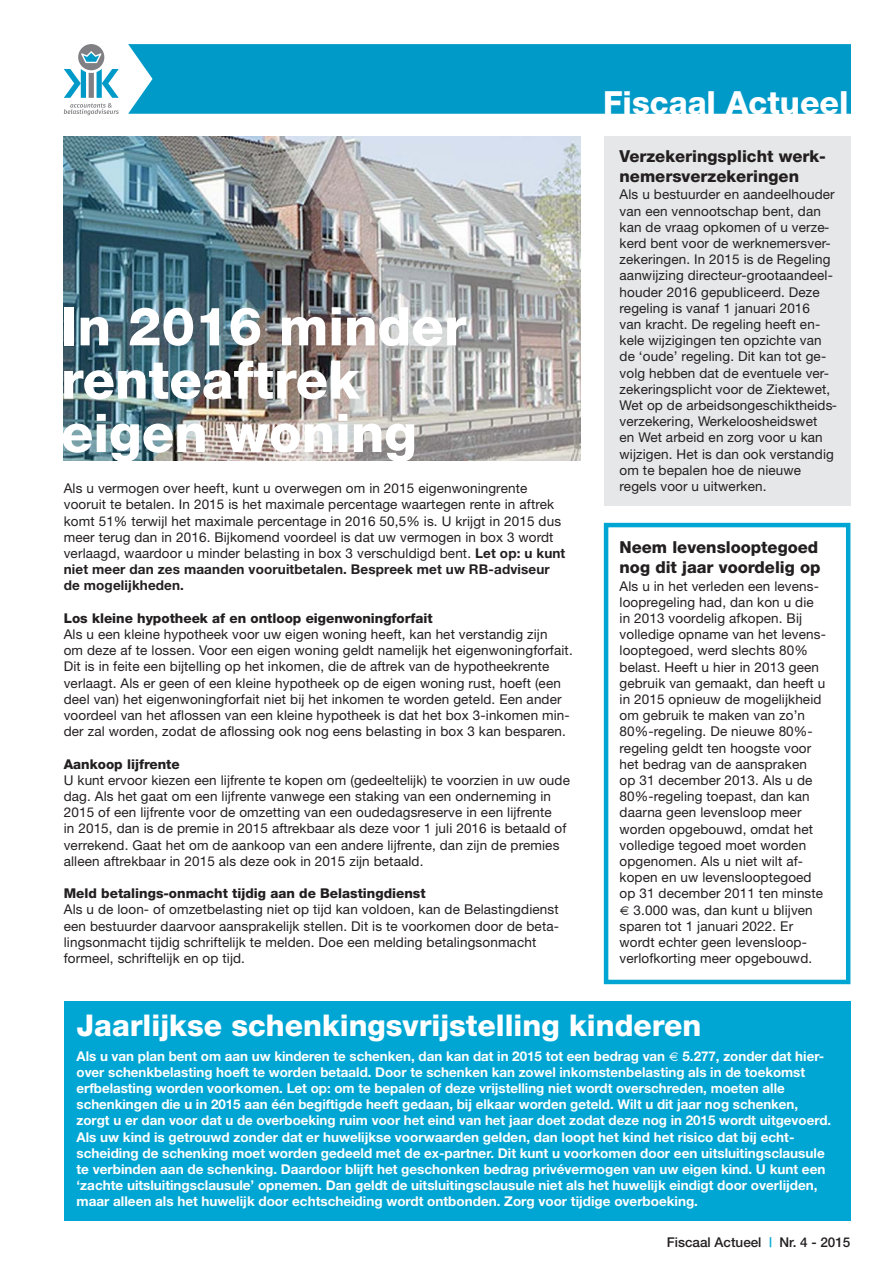
<style>
.page{position:relative;width:893px;height:1263px;background:#fff}
.page>*{position:absolute;margin:0;border:0;box-sizing:border-box;transform-origin:0 0}
.t1{font:800 53.25px/53.2px "Helvetica Neue";color:#fff}
.t2{font:800 31.95px "Helvetica Neue";color:#fff}
.t3{font:800 30px "Helvetica Neue";color:#fff}
.t4{font:800 16.5px/19.8px "Helvetica Neue";color:#231f20}
.t5{font:13.5px/16.2px "Helvetica Neue";letter-spacing:.01em;color:#231f20}
.t6{font:700 13.5px/16.2px "Helvetica Neue";color:#fff}
.t7{font:800 13.5px "Helvetica Neue";color:#231f20}
.t8{font:500 13.5px "Helvetica Neue";color:#231f20}
.s1{font-weight:700}
.s2{color:#00a6d3}
</style>
<div class="page">
<img style="left:64px;top:136px;width:516px;height:324px">
<div style="left:604px;top:523px;width:246px;height:461px;border:4px solid #00a6d3"></div>
<div style="left:64px;top:1001px;width:786px;height:219px;background:#00a6d3"></div>
<div style="left:604px;top:136px;width:246px;height:370px;background:#e6e7e8"></div>
<svg style="left:64px;top:44px;width:55px;height:71px"></svg>
<div style="left:128px;top:44px;width:722px;height:70px;background:#009ac8"></div>
<h1 class="t1" style="left:61px;top:304px;width:407px">In 2016 minder renteaftrek eigen woning</h1>
<p class="t5" style="left:64px;top:482px;width:503px">Als u vermogen over heeft, kunt u overwegen om in 2015 eigenwoningrente vooruit te betalen. In 2015 is het maximale percentage waartegen rente in aftrek komt 51% terwijl het maximale percentage in 2016 50,5% is. U krijgt in 2015 dus meer terug dan in 2016. Bijkomend voordeel is dat uw vermogen in box 3 wordt verlaagd, waardoor u minder belasting in box 3 verschuldigd bent. <span class="s1">Let op: u kunt niet meer dan zes maanden vooruitbetalen. Bespreek met uw RB-adviseur de mogelijkheden.</span></p>
<p class="t7" style="left:64px;top:613px;width:371px">Los kleine hypotheek af en ontloop eigenwoningforfait</p>
<p class="t5" style="left:64px;top:627px;width:510px">Als u een kleine hypotheek voor uw eigen woning heeft, kan het verstandig zijn<br>om deze af te lossen. Voor een eigen woning geldt namelijk het eigenwoningforfait.<br>Dit is in feite een bijtelling op het inkomen, die de aftrek van de hypotheekrente verlaagt. Als er geen of een kleine hypotheek op de eigen woning rust, hoeft (een deel van) het eigenwoningforfait niet bij het inkomen te worden geteld. Een ander voordeel van het aflossen van een kleine hypotheek is dat het box 3-inkomen min&shy;der zal worden, zodat de aflossing ook nog eens belasting in box 3 kan besparen.</p>
<p class="t7" style="left:64px;top:759px;width:117px">Aankoop lijfrente</p>
<p class="t5" style="left:64px;top:773px;width:508px">U kunt ervoor kiezen een lijfrente te kopen om (gedeeltelijk) te voorzien in uw oude dag. Als het gaat om een lijfrente vanwege een staking van een onderneming in 2015 of een lijfrente voor de omzetting van een oudedagsreserve in een lijfrente<br>in 2015, dan is de premie in 2015 aftrekbaar als deze voor 1 juli 2016 is betaald of verrekend. Gaat het om de aankoop van een andere lijfrente, dan zijn de premies alleen aftrekbaar in 2015 als deze ook in 2015 zijn betaald.</p>
<p class="t7" style="left:64px;top:888px;width:363px">Meld betalings-onmacht tijdig aan de Belastingdienst</p>
<p class="t5" style="left:64px;top:903px;width:497px">Als u de loon- of omzetbelasting niet op tijd kan voldoen, kan de Belastingdienst een bestuurder daarvoor aansprakelijk stellen. Dit is te voorkomen door de beta&shy;lingsonmacht tijdig schriftelijk te melden. Doe een melding betalingsonmacht formeel, schriftelijk en op tijd.</p>
<h2 class="t2" style="left:603px;top:91px;width:247px">Fiscaal Actueel</h2>
<p class="t4" style="left:620px;top:148px;width:208px">Verzekeringsplicht werk&shy;nemersverzekeringen</p>
<p class="t5" style="left:620px;top:188px;width:219px">Als u bestuurder en aandeelhouder van een vennootschap bent, dan kan de vraag opkomen of u verze&shy;kerd bent voor de werknemersver&shy;zekeringen. In 2015 is de Regeling aanwijzing directeur-grootaandeel&shy;houder 2016 gepubliceerd. Deze regeling is vanaf 1 januari 2016<br>van kracht. De regeling heeft en&shy;kele wijzigingen ten opzichte van de ‘oude’ regeling. Dit kan tot ge&shy;volg hebben dat de eventuele ver&shy;zekeringsplicht voor de Ziektewet,<br>Wet op de arbeidsongeschiktheids&shy;verzekering, Werkeloosheidswet<br>en Wet arbeid en zorg voor u kan wijzigen. Het is dan ook verstandig om te bepalen hoe de nieuwe regels voor u uitwerken.</p>
<p class="t4" style="left:620px;top:539px;width:202px">Neem levenslooptegoed nog dit jaar voordelig op</p>
<p class="t5" style="left:620px;top:579px;width:201px">Als u in het verleden een levens-</p>
<p class="t5" style="left:620px;top:595px;width:196px">loopregeling had, dan kon u die</p>
<p class="t5" style="left:620px;top:611px;width:184px">in 2013 voordelig afkopen. Bij</p>
<p class="t5" style="left:620px;top:627px;width:208px">volledige opname van het levens-</p>
<p class="t5" style="left:620px;top:644px;width:190px">looptegoed, werd slechts 80%</p>
<p class="t5" style="left:620px;top:660px;width:201px">belast. Heeft u hier in 2013 geen</p>
<p class="t5" style="left:620px;top:676px;width:207px">gebruik van gemaakt, dan heeft u</p>
<p class="t5" style="left:620px;top:692px;width:203px">in 2015 opnieuw de mogelijkheid</p>
<p class="t5" style="left:620px;top:708px;width:187px">om gebruik te maken van zo’n</p>
<p class="t5" style="left:620px;top:725px;width:195px">80%-regeling. De nieuwe 80%-</p>
<p class="t5" style="left:620px;top:741px;width:193px">regeling geldt ten hoogste voor</p>
<p class="t5" style="left:620px;top:757px;width:189px">het bedrag van de aanspraken</p>
<p class="t5" style="left:620px;top:773px;width:194px">op 31 december 2013. Als u de</p>
<p class="t5" style="left:620px;top:789px;width:192px">80%-regeling toepast, dan kan</p>
<p class="t5" style="left:620px;top:806px;width:183px">daarna geen levensloop meer</p>
<p class="t5" style="left:620px;top:822px;width:195px">worden opgebouwd, omdat het</p>
<p class="t5" style="left:620px;top:838px;width:188px">volledige tegoed moet worden</p>
<p class="t5" style="left:620px;top:854px;width:185px">opgenomen. Als u niet wilt af-</p>
<p class="t5" style="left:620px;top:870px;width:194px">kopen en uw levenslooptegoed</p>
<p class="t5" style="left:620px;top:887px;width:205px">op 31 december 2011 ten minste</p>
<p class="t5" style="left:634px;top:903px;width:181px">3.000 was, dan kunt u blijven</p>
<p class="t5" style="left:620px;top:919px;width:175px">sparen tot 1 januari 2022. Er</p>
<p class="t5" style="left:620px;top:935px;width:189px">wordt echter geen levensloop-</p>
<p class="t5" style="left:620px;top:951px;width:194px">verlofkorting meer opgebouwd.</p>
<h3 class="t3" style="left:77px;top:1015px;width:626px">Jaarlijkse schenkingsvrijstelling kinderen</h3>
<p class="t6" style="left:77px;top:1049px;width:590px">Als u van plan bent om aan uw kinderen te schenken, dan kan dat in 2015 tot een bedrag van</p>
<p class="t6" style="left:77px;top:1049px;width:756px;text-indent:606px">5.277, zonder dat hier&shy;over schenkbelasting hoeft te worden betaald. Door te schenken kan zowel inkomstenbelasting als in de toekomst erfbelasting worden voorkomen. Let op: om te bepalen of deze vrijstelling niet wordt overschreden, moeten alle schenkingen die u in 2015 aan één begiftigde heeft gedaan, bij elkaar worden geteld. Wilt u dit jaar nog schenken, zorgt u er dan voor dat u de overboeking ruim voor het eind van het jaar doet zodat deze nog in 2015 wordt uitgevoerd.<br>Als uw kind is getrouwd zonder dat er huwelijkse voorwaarden gelden, dan loopt het kind het risico dat bij echt&shy;scheiding de schenking moet worden gedeeld met de ex-partner. Dit kunt u voorkomen door een uitsluitingsclausule te verbinden aan de schenking. Daardoor blijft het geschonken bedrag privévermogen van uw eigen kind. U kunt een ‘zachte uitsluitingsclausule’ opnemen. Dan geldt de uitsluitingsclausule niet als het huwelijk eindigt door overlijden, maar alleen als het huwelijk door echtscheiding wordt ontbonden. Zorg voor tijdige overboeking.</p>
<p class="t8" style="left:667px;top:1238px;width:185px">Fiscaal Actueel <span class="s2">|</span> Nr. 4 - 2015</p>
</div>
